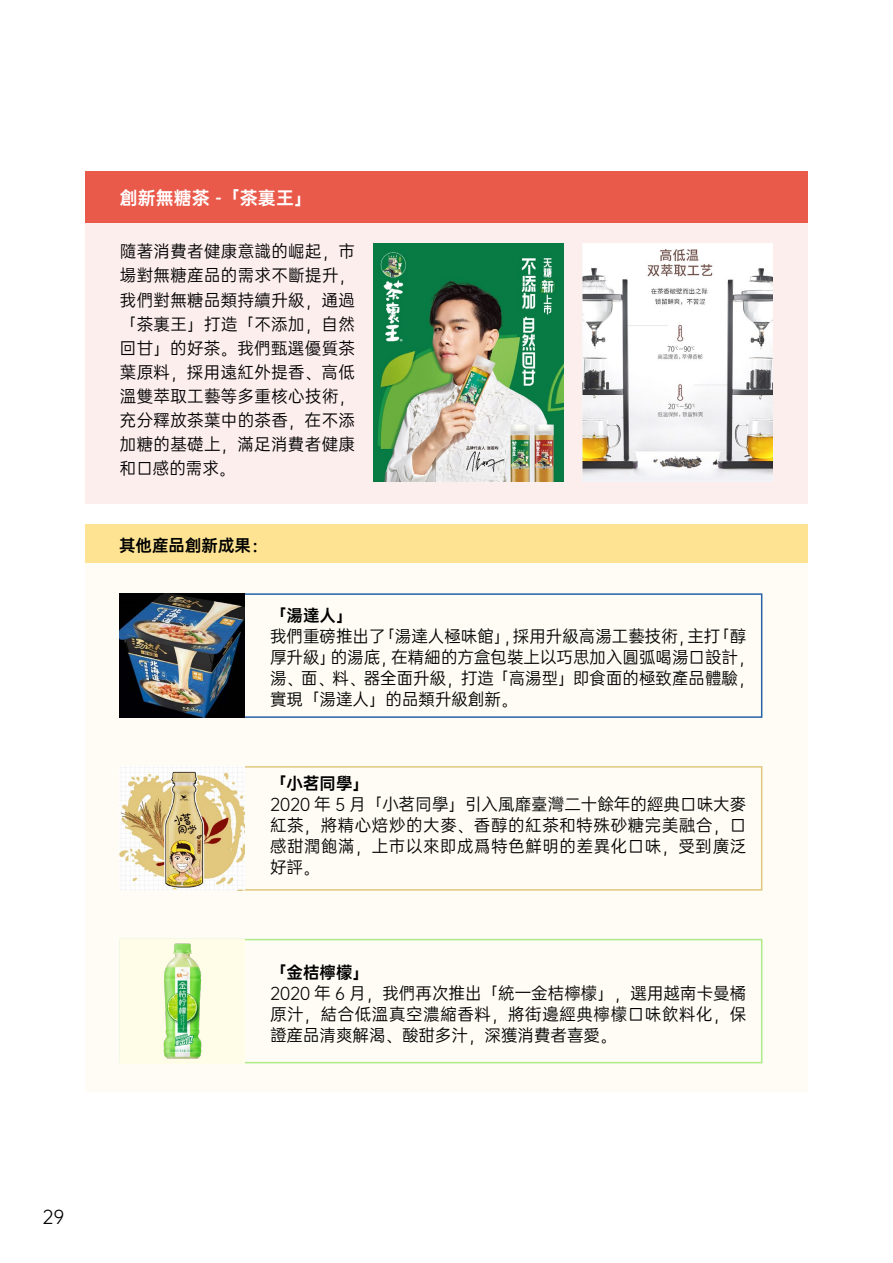
<style>
.page{position:relative;width:893px;height:1263px;background:#fff}
.page>*{position:absolute;margin:0;border:0;box-sizing:border-box;transform-origin:0 0}
.t1{font:18px "OPPO Sans B";color:#fff}
.t2{font:18px "OPPO Sans R";color:#000}
.t3{font:16.5px/24px "OPPO Sans R";letter-spacing:.01em;color:#000;text-align:justify}
.t4{font:16.5px "OPPO Sans B";color:#000}
</style>
<div class="page">
<div style="left:85px;top:525px;width:723px;height:38px;background:#fee492"></div>
<div style="left:85px;top:563px;width:723px;height:529px;background:#fefcf4"></div>
<div style="left:120px;top:593px;width:642px;height:125px;border:2px solid #2662a8"></div>
<div style="left:120px;top:766px;width:642px;height:125px;border:2px solid #e1c77d"></div>
<div style="left:120px;top:939px;width:642px;height:124px;border:2px solid #afea89"></div>
<div style="left:85px;top:222px;width:723px;height:282px;background:#fceeed"></div>
<div style="left:85px;top:171px;width:723px;height:51px;background:#ea5a4b"></div>
<img style="left:582px;top:243px;width:191px;height:239px">
<img style="left:373px;top:243px;width:191px;height:239px">
<img style="left:120px;top:593px;width:124px;height:125px">
<img style="left:120px;top:766px;width:124px;height:125px">
<div style="left:120px;top:939px;width:124px;height:124px;background:#fffde7"></div>
<img style="left:163px;top:943px;width:39px;height:116px">
<p class="t1" style="left:120px;top:183px;width:194px">創新無糖茶 -「茶裏王」</p>
<p class="t3" style="left:120px;top:239px;width:237px">隨著消費者健康意識的崛起，市場對無糖産品的需求不斷提升，我們對無糖品類持續升級，通過「茶裏王」打造「不添加，自然回甘」的好茶。我們甄選優質茶葉原料，採用遠紅外提香、高低溫雙萃取工藝等多重核心技術，充分釋放茶葉中的茶香，在不添加糖的基礎上，滿足消費者健康和口感的需求。</p>
<p class="t4" style="left:119px;top:531px;width:150px">其他産品創新成果：</p>
<p class="t4" style="left:270px;top:601px;width:84px">「湯達人」</p>
<p class="t3" style="left:270px;top:625px;width:486px;line-height:21px;text-align:left">我們重磅推出了「湯達人極味館」，採用升級高湯工藝技術，主打「醇厚升級」的湯底，在精細的方盒包裝上以巧思加入圓弧喝湯口設計，湯、面、料、器全面升級，打造「高湯型」即食面的極致產品體驗，實現「湯達人」的品類升級創新。</p>
<p class="t4" style="left:270px;top:769px;width:100px">「小茗同學」</p>
<p class="t3" style="left:270px;top:793px;width:478px;line-height:21px">2020 年 5 月「小茗同學」引入風靡臺灣二十餘年的經典口味大麥紅茶，將精心焙炒的大麥、香醇的紅茶和特殊砂糖完美融合，口感甜潤飽滿，上市以來即成爲特色鮮明的差異化口味，受到廣泛好評。</p>
<p class="t4" style="left:270px;top:959px;width:100px">「金桔檸檬」</p>
<p class="t3" style="left:270px;top:982px;width:478px;line-height:21px">2020 年 6 月，我們再次推出「統一金桔檸檬」，選用越南卡曼橘原汁，結合低溫真空濃縮香料，將街邊經典檸檬口味飲料化，保證産品清爽解渴、酸甜多汁，深獲消費者喜愛。</p>
<p class="t2" style="left:43px;top:1203px;width:23px">29</p>
</div>
